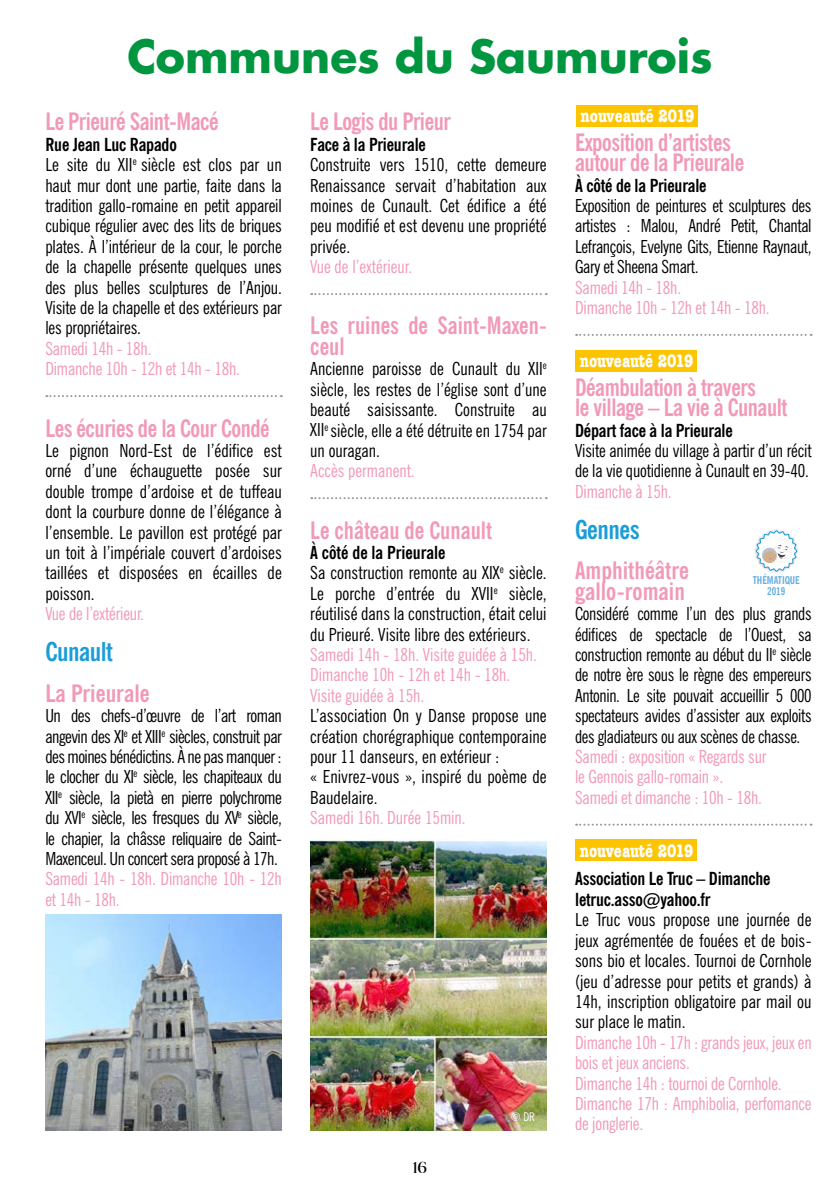
<style>
.page{position:relative;width:840px;height:1191px;background:#fff}
.page>*{position:absolute;margin:0;border:0;box-sizing:border-box;transform-origin:0 0}
.t1{font:700 44px "Futura LT Pro";color:#00963f}
.t2{font:700 condensed 26px "News Gothic BT";letter-spacing:-.02em;color:#1a9dd9}
.t3{font:700 condensed 24px/20.4px "News Gothic BT";letter-spacing:-.02em;color:#f299b7;scale:.96 1}
.t4{font:700 condensed 24px/20.4px "News Gothic BT";color:#f299b7;scale:.96 1}
.t5{font:700 condensed 24px/20.4px "News Gothic BT";color:#f299b7}
.t6{font:700 condensed 18.6px "American Typewriter";color:#fff}
.t7{font:condensed 18px/20.4px "News Gothic BT";color:#000;text-align:justify}
.t8{font:condensed 18px/20.4px "News Gothic BT";letter-spacing:-.01em;color:#f299b7}
.t9{font:700 condensed 18px/20.4px "News Gothic BT";letter-spacing:-.01em;color:#000}
.t10{font:300 16px "MADE Coachella";color:#000}
.t11{font:condensed 12px "News Gothic BT";color:#fff}
.t12{font:700 condensed 10.8px/10.8px "News Gothic BT";letter-spacing:-.01em;color:#67afe1;text-align:center}
.s1{font-weight:700}
</style>
<div class="page">
<svg style="left:46px;top:395px;width:236px;height:2px"></svg>
<img style="left:45px;top:915px;width:237px;height:215px">
<svg style="left:311px;top:293px;width:235px;height:2px"></svg>
<svg style="left:311px;top:497px;width:235px;height:2px"></svg>
<img style="left:310px;top:839px;width:236px;height:291px">
<svg style="left:575px;top:334px;width:236px;height:2px"></svg>
<div style="left:574px;top:350px;width:122px;height:21px;background:#fdc500"></div>
<svg style="left:575px;top:823px;width:236px;height:2px"></svg>
<div style="left:574px;top:839px;width:122px;height:21px;background:#fdc500"></div>
<svg style="left:754px;top:529px;width:43px;height:44px"></svg>
<img style="left:762px;top:539px;width:28px;height:23px">
<div style="left:575px;top:105px;width:122px;height:21px;background:#fdc500"></div>
<h1 class="t1" style="left:127px;top:23px;width:586px">Communes du Saumurois</h1>
<h3 class="t3" style="left:45px;top:111px;width:182px">Le Prieuré Saint-Macé</h3>
<p class="t7" style="left:45px;top:134px;width:238px;text-align:left"><span class="s1">Rue Jean Luc Rapado<br></span>Le site du XII<sup>e</sup> siècle est clos par un haut mur dont une partie, faite dans la tradition gallo-romaine en petit appareil cubique régulier avec des lits de briques plates. À l’intérieur de la cour, le porche de la chapelle présente quelques unes des plus belles sculptures de l’Anjou.<br>Visite de la chapelle et des extérieurs par les propriétaires.</p>
<p class="t8" style="left:45px;top:338px;width:196px">Samedi 14h - 18h.<br>Dimanche 10h - 12h et 14h - 18h.</p>
<h3 class="t3" style="left:45px;top:417px;width:235px">Les écuries de la Cour Condé</h3>
<p class="t7" style="left:45px;top:440px;width:238px">Le pignon Nord-Est de l’édifice est orné d’une échauguette posée sur double trompe d’ardoise et de tuffeau dont la courbure donne de l’élégance à l’ensemble. Le pavillon est protégé par un toit à l’impériale couvert d’ardoises taillées et disposées en écailles de poisson.</p>
<p class="t8" style="left:45px;top:603px;width:100px">Vue de l’extérieur.</p>
<h2 class="t2" style="left:45px;top:635px;width:69px">Cunault</h2>
<h3 class="t5" style="left:45px;top:683px;width:106px">La Prieurale</h3>
<p class="t7" style="left:45px;top:705px;width:238px">Un des chefs-d’œuvre de l’art roman angevin des XI<sup>e</sup> et XIII<sup>e</sup> siècles, construit par des moines bénédictins. À ne pas manquer : le clocher du XI<sup>e</sup> siècle, les chapiteaux du XII<sup>e</sup> siècle, la pietà en pierre polychrome du XVI<sup>e</sup> siècle, les fresques du XV<sup>e</sup> siècle, le chapier, la châsse reliquaire de Saint-Maxenceul. Un concert sera proposé à 17h.</p>
<p class="t8" style="left:45px;top:868px;width:238px">Samedi 14h - 18h. Dimanche 10h - 12h et 14h - 18h.</p>
<h3 class="t3" style="left:310px;top:111px;width:148px">Le Logis du Prieur</h3>
<p class="t9" style="left:310px;top:134px;width:117px">Face à la Prieurale</p>
<p class="t7" style="left:310px;top:154px;width:238px">Construite vers 1510, cette demeure Renaissance servait d’habitation aux moines de Cunault. Cet édifice a été peu modifié et est devenu une propriété privée.</p>
<p class="t8" style="left:310px;top:256px;width:103px">Vue de l’extérieur.</p>
<h3 class="t4" style="left:310px;top:315px;width:248px">Les ruines de Saint-Maxen&shy;ceul</h3>
<p class="t7" style="left:310px;top:358px;width:238px">Ancienne paroisse de Cunault du XII<sup>e </sup>siècle, les restes de l’église sont d’une beauté saisissante. Construite au XII<sup>e</sup> siècle, elle a été détruite en 1754 par un ouragan.</p>
<p class="t8" style="left:310px;top:460px;width:106px">Accès permanent.</p>
<h3 class="t4" style="left:310px;top:519px;width:191px">Le château de Cunault</h3>
<p class="t7" style="left:310px;top:542px;width:238px;text-align:left"><span class="s1">À côté de la Prieurale<br></span>Sa construction remonte au XIX<sup>e</sup> siècle.<br>Le porche d’entrée du XVII<sup>e</sup> siècle, réutilisé dans la construction, était celui du Prieuré. Visite libre des extérieurs.</p>
<p class="t8" style="left:310px;top:644px;width:228px">Samedi 14h - 18h. Visite guidée à 15h.<br>Dimanche 10h - 12h et 14h - 18h.<br>Visite guidée à 15h.</p>
<p class="t7" style="left:310px;top:705px;width:238px;text-align:left">L’association On y Danse propose une création chorégraphique contemporaine pour 11 danseurs, en extérieur :<br>« Enivrez-vous », inspiré du poème de<br>Baudelaire.</p>
<p class="t8" style="left:310px;top:807px;width:157px">Samedi 16h. Durée 15min.</p>
<p class="t10" style="left:412px;top:1158px;width:16px">16</p>
<p class="t11" style="left:510px;top:1109px;width:25px">© DR</p>
<p class="t6" style="left:580px;top:101px;width:115px">nouveauté 2019</p>
<h3 class="t3" style="left:574px;top:132px;width:177px">Exposition d’artistes autour de la Prieurale</h3>
<p class="t9" style="left:574px;top:175px;width:133px">À côté de la Prieurale</p>
<p class="t7" style="left:574px;top:195px;width:238px">Exposition de peintures et sculptures des artistes : Malou, André Petit, Chantal Lefrançois, Evelyne Gits, Etienne Raynaut, Gary et Sheena Smart.</p>
<p class="t8" style="left:574px;top:277px;width:196px">Samedi 14h - 18h.<br>Dimanche 10h - 12h et 14h - 18h.</p>
<p class="t6" style="left:579px;top:346px;width:115px">nouveauté 2019</p>
<h3 class="t3" style="left:574px;top:377px;width:223px">Déambulation à travers<br>le village – La vie à Cunault</h3>
<p class="t9" style="left:574px;top:420px;width:159px">Départ face à la Prieurale</p>
<p class="t7" style="left:574px;top:440px;width:238px">Visite animée du village à partir d’un récit de la vie quotidienne à Cunault en 39-40.</p>
<p class="t8" style="left:574px;top:481px;width:98px">Dimanche à 15h.</p>
<h2 class="t2" style="left:574px;top:513px;width:66px">Gennes</h2>
<h3 class="t5" style="left:574px;top:560px;width:115px">Amphithéâtre gallo-romain</h3>
<p class="t7" style="left:574px;top:603px;width:238px">Considéré comme l’un des plus grands édifices de spectacle de l’Ouest, sa construction remonte au début du II<sup>e</sup> siècle de notre ère sous le règne des empereurs Antonin. Le site pouvait accueillir 5 000 spectateurs avides d’assister aux exploits des gladiateurs ou aux scènes de chasse.</p>
<p class="t8" style="left:574px;top:746px;width:193px">Samedi : exposition « Regards sur le Gennois gallo-romain ».<br>Samedi et dimanche : 10h - 18h.</p>
<p class="t6" style="left:579px;top:835px;width:115px">nouveauté 2019</p>
<p class="t9" style="left:574px;top:868px;width:197px">Association Le Truc – Dimanche letruc.asso@yahoo.fr</p>
<p class="t7" style="left:574px;top:909px;width:238px">Le Truc vous propose une journée de jeux agrémentée de fouées et de bois&shy;sons bio et locales. Tournoi de Cornhole (jeu d’adresse pour petits et grands) à 14h, inscription obligatoire par mail ou sur place le matin.</p>
<p class="t8" style="left:574px;top:1032px;width:238px">Dimanche 10h - 17h : grands jeux, jeux en bois et jeux anciens.<br>Dimanche 14h : tournoi de Cornhole.<br>Dimanche 17h : Amphibolia, perfomance de jonglerie.</p>
<p class="t12" style="left:752px;top:575px;width:49px">THÉMATIQUE<br>2019</p>
</div>
